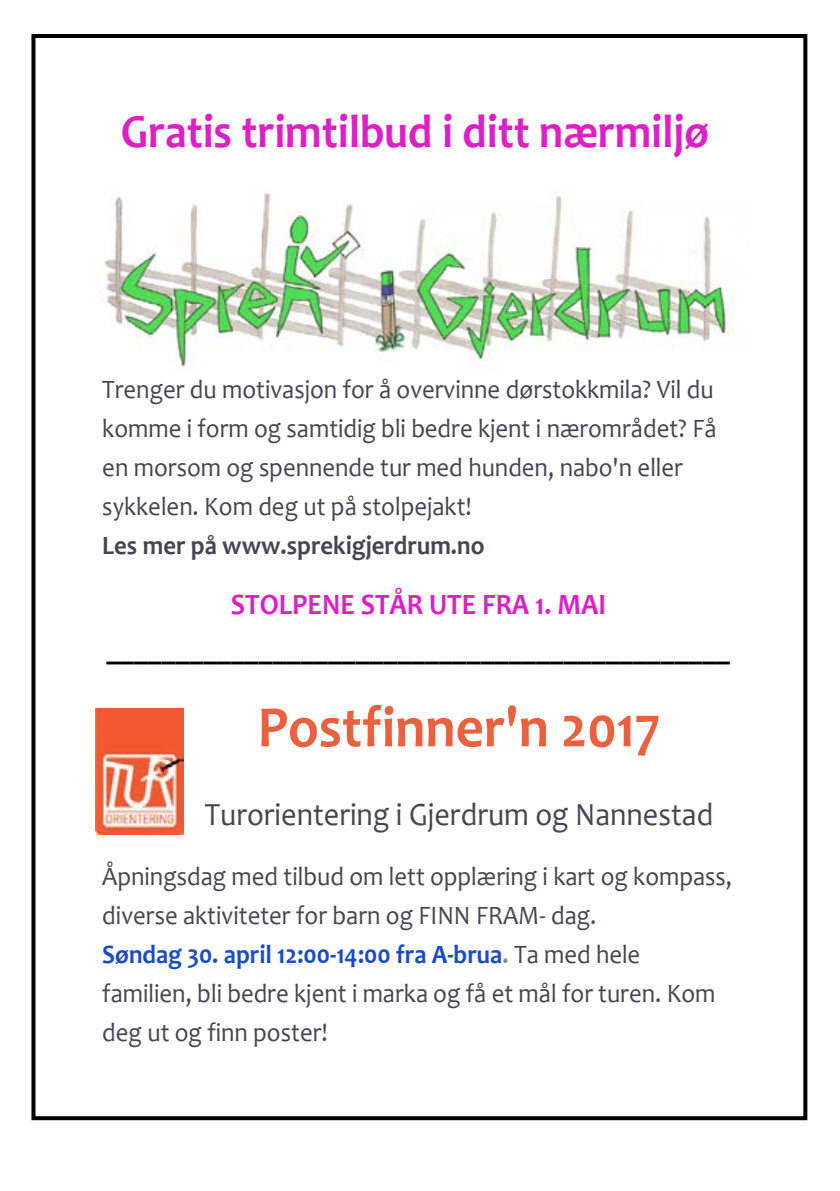
<style>
.page{position:relative;width:840px;height:1191px;background:#fff}
.page>*{position:absolute;margin:0;border:0;box-sizing:border-box;transform-origin:0 0}
.t1{font:700 59px "Candara";color:#eb613d;scale:.93 1}
.t2{font:700 47.4px "Candara";color:#dc20c6;scale:.93 1}
.t3{font:32.4px "Candara";color:#454551;scale:.93 1}
.t4{font:700 29.6px "Candara";color:#000;scale:.93 1}
.t5{font:700 29.6px "Candara";color:#dc20c6;scale:.93 1}
.t6{font:26.6px/39px "Candara";color:#454551;scale:.93 1}
.t7{font:700 26.6px "Candara";color:#454551;scale:.93 1}
.s1{font-weight:700;color:#1a4cc8}
.s2{font-weight:700;color:#8a8a9b}
</style>
<div class="page">
<img style="left:104px;top:193px;width:630px;height:179px">
<img style="left:95px;top:709px;width:88px;height:125px">
<div style="left:31px;top:34px;width:775px;height:1086px;border:4px solid #000"></div>
<h2 class="t2" style="left:121px;top:102px;width:633px">Gratis trimtilbud i ditt nærmiljø</h2>
<p class="t6" style="left:102px;top:370px;width:661px">Trenger du motivasjon for å overvinne dørstokkmila? Vil du komme i form og samtidig bli bedre kjent i nærområdet? Få en morsom og spennende tur med hunden, nabo'n eller sykkelen. Kom deg ut på stolpejakt!</p>
<p class="t7" style="left:102px;top:528px;width:412px">Les mer på www.sprekigjerdrum.no</p>
<p class="t5" style="left:231px;top:585px;width:404px">STOLPENE STÅR UTE FRA 1. MAI</p>
<p class="t4" style="left:106px;top:628px;width:671px">_____________________________________________</p>
<h1 class="t1" style="left:257px;top:690px;width:434px">Postfinner'n 2017</h1>
<p class="t3" style="left:205px;top:794px;width:548px">Turorientering i Gjerdrum og Nannestad</p>
<p class="t6" style="left:102px;top:856px;width:678px">Åpningsdag med tilbud om lett opplæring i kart og kompass, diverse aktiviteter for barn og FINN FRAM- dag.<br><span class="s1">Søndag 30. april 12:00-14:00 fra A-brua</span><span class="s2">.</span> Ta med hele familien, bli bedre kjent i marka og få et mål for turen. Kom deg ut og finn poster!</p>
</div>
